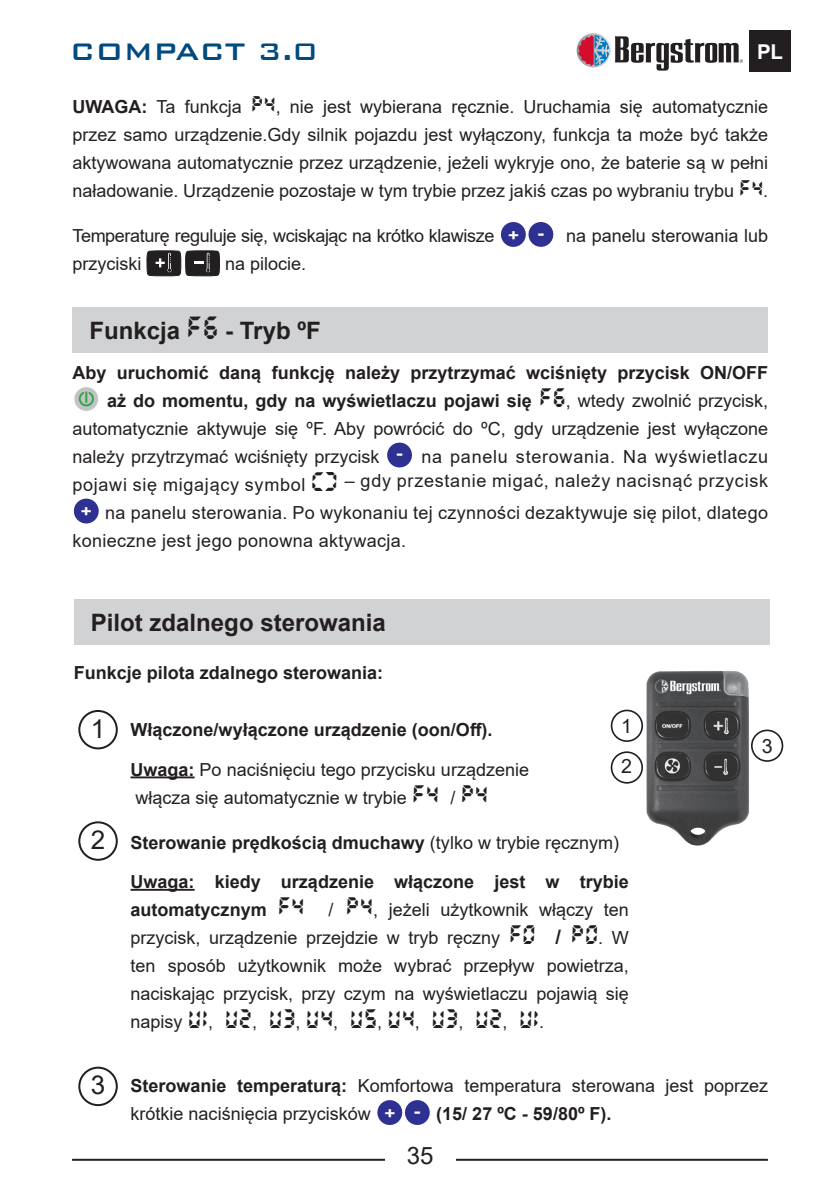
<style>
.page{position:relative;width:840px;height:1191px;background:#fff}
.page>*{position:absolute;margin:0;border:0;box-sizing:border-box;transform-origin:0 0}
.t1{font:500 32px "Bank Gothic BT";color:#004a7f}
.t2{font:26px "Arial";color:#231f20}
.t3{font:700 24px "Arial";color:#231f20}
.t4{font:24px "Arial";color:#231f20}
.t5{font:700 20.4px "Arial";color:#fff}
.t6{font:20.2px "Radioland";color:#231f20}
.t7{font:20px "Radioland";color:#231f20}
.t8{font:19.6px "Arial";color:#231f20}
.t9{font:18px/28px "Arial";color:#231f20;text-align:justify}
.t10{font:700 18px "Arial";color:#231f20}
.t11{font:18px/31.6px "Arial";letter-spacing:.02em;color:#231f20;text-align:right}
.t12{font:18px/28px "Arial";letter-spacing:-.02em;color:#231f20}
.t13{font:18px "Arial";letter-spacing:.04em;color:#231f20}
.s1{font-weight:700}
.s2{font-family:"Radioland"}
.s3{font-weight:700;font-size:16.2px;color:#fff}
.s4{font-family:"Radioland";font-weight:400}
.s5{font-family:"Radioland";font-weight:400;font-size:20px}
.s6{font-weight:400}
.s7{font-family:"Radioland";font-size:20px}
.s8{font-weight:700;font-size:20px}
.s9{font-family:"Arial";font-size:18px}
</style>
<div class="page">
<div style="left:748px;top:31px;width:42px;height:41px;background:#231f20"></div>
<hr style="left:72px;top:1158px;width:695px;height:2px;background:#231f20">
<div style="left:385px;top:1146px;width:70px;height:30px;background:#fff"></div>
<svg style="left:576px;top:33px;width:34px;height:34px"></svg>
<svg style="left:578px;top:35px;width:164px;height:36px"></svg>
<div style="left:610px;top:709px;width:32px;height:33px;border:2px solid #231f20;border-radius:50%"></div>
<img style="left:627px;top:670px;width:131px;height:176px">
<div style="left:611px;top:752px;width:30px;height:31px;background:#fff;border-radius:50%"></div>
<div style="left:610px;top:751px;width:32px;height:32px;border:2px solid #231f20;border-radius:50%"></div>
<div style="left:751px;top:730px;width:31px;height:31px;background:#fff;border-radius:50%"></div>
<div style="left:750px;top:729px;width:32px;height:33px;border:2px solid #231f20;border-radius:50%"></div>
<hr style="left:130px;top:776px;width:64px;height:2px;background:#231f20">
<hr style="left:130px;top:889px;width:64px;height:1px;background:#231f20">
<svg style="left:74px;top:387px;width:24px;height:24px"></svg>
<svg style="left:387px;top:442px;width:25px;height:26px"></svg>
<svg style="left:73px;top:498px;width:26px;height:26px"></svg>
<div style="left:72px;top:308px;width:695px;height:45px;background:#d1d2d4"></div>
<div style="left:74px;top:600px;width:695px;height:45px;background:#d1d2d4"></div>
<svg style="left:500px;top:222px;width:54px;height:25px"></svg>
<svg style="left:146px;top:250px;width:74px;height:26px;background:#454242"></svg>
<div style="left:78px;top:710px;width:40px;height:39px;border:2px solid #231f20;border-radius:50%"></div>
<div style="left:78px;top:821px;width:40px;height:39px;border:2px solid #231f20;border-radius:50%"></div>
<div style="left:78px;top:1066px;width:40px;height:40px;border:2px solid #231f20;border-radius:50%"></div>
<svg style="left:377px;top:1100px;width:53px;height:25px"></svg>
<h1 class="t1" style="left:70px;top:34px;width:249px">COMPACT 3.0</h1>
<p class="t5" style="left:756px;top:37px;width:28px">PL</p>
<p class="t9" style="left:72px;top:93px;width:697px"><span class="s1">UWAGA:</span> Ta funkcja <span class="s2">P4</span>, nie jest wybierana ręcznie. Uruchamia się automatycznie przez samo urządzenie.Gdy silnik pojazdu jest wyłączony, funkcja ta może być także aktywowana automatycznie przez urządzenie, jeżeli wykryje ono, że baterie są w pełni naładowanie. Urządzenie pozostaje w tym trybie przez jakiś czas po wybraniu trybu <span class="s2">F4</span>.</p>
<p class="t12" style="left:72px;top:222px;width:697px">Temperaturę reguluje się, wciskając na krótko klawisze <span class="s3">+</span> <sup>-</sup> na panelu sterowania lub przyciski</p>
<p class="t9" style="left:225px;top:250px;width:83px">na pilocie.</p>
<p class="t3" style="left:89px;top:314px;width:233px">Funkcja <span class="s4">F6</span> - Tryb ºF</p>
<p class="t10" style="left:72px;top:360px;width:697px">Aby uruchomić daną funkcję należy przytrzymać wciśnięty przycisk ON/OFF</p>
<p class="t10" style="left:107px;top:388px;width:662px">aż do momentu, gdy na wyświetlaczu pojawi się <span class="s5">F6</span><span class="s6">, wtedy zwolnić przycisk,</span></p>
<p class="t9" style="left:72px;top:414px;width:697px">automatycznie aktywuje się ºF. Aby powrócić do ºC, gdy urządzenie jest wyłączone</p>
<p class="t9" style="left:72px;top:442px;width:696px">należy przytrzymać wciśnięty przycisk <sup>-</sup> na panelu sterowania. Na wyświetlaczu</p>
<p class="t13" style="left:72px;top:472px;width:253px">pojawi się migający symbol <span class="s7">C</span></p>
<p class="t6" style="left:338px;top:493px;width:15px;rotate:-180deg">C</p>
<p class="t11" style="left:81px;top:465px;width:688px">– gdy przestanie migać, należy nacisnąć przycisk<br><span class="s3">+</span> na panelu sterowania. Po wykonaniu tej czynności dezaktywuje się pilot, dlatego</p>
<p class="t11" style="left:72px;top:525px;width:335px">konieczne jest jego ponowna aktywacja.</p>
<p class="t3" style="left:91px;top:606px;width:296px">Pilot zdalnego sterowania</p>
<p class="t10" style="left:74px;top:660px;width:311px">Funkcje pilota zdalnego sterowania:</p>
<p class="t10" style="left:130px;top:717px;width:363px">Włączone/wyłączone urządzenie (oon/Off).</p>
<p class="t9" style="left:130px;top:755px;width:400px"><span class="s1">Uwaga:</span> Po naciśnięciu tego przycisku urządzenie</p>
<p class="t9" style="left:135px;top:783px;width:354px">włącza się automatycznie w trybie <span class="s7">F4</span> / <span class="s7">P4</span></p>
<p class="t10" style="left:130px;top:829px;width:490px">Sterowanie prędkością dmuchawy <span class="s6">(tylko w trybie ręcznym)</span></p>
<p class="t9" style="left:130px;top:867px;width:499px"><span class="s1">Uwaga: kiedy urządzenie włączone jest w trybie automatycznym</span> <span class="s7">F4</span> / <span class="s7">P4</span>, jeżeli użytkownik włączy ten przycisk, urządzenie przejdzie w tryb ręczny <span class="s7">F0</span> <span class="s8">/</span> <span class="s7">P0</span>. W ten sposób użytkownik może wybrać przepływ powietrza, naciskając przycisk, przy czym na wyświetlaczu pojawią się</p>
<p class="t7" style="left:130px;top:1007px;width:415px"><span class="s9">napisy</span> U1<span class="s9">,</span> U2<span class="s9">,</span> U3<span class="s9">,</span> U4<span class="s9">,</span> U5<span class="s9">,</span> U4<span class="s9">,</span> U3<span class="s9">,</span> U2<span class="s9">,</span> U1<span class="s9">.</span></p>
<p class="t8" style="left:620px;top:712px;width:12px">1</p>
<p class="t8" style="left:621px;top:753px;width:12px">2</p>
<p class="t2" style="left:91px;top:710px;width:16px">1</p>
<p class="t2" style="left:91px;top:822px;width:16px">2</p>
<p class="t8" style="left:761px;top:732px;width:12px">3</p>
<p class="t2" style="left:91px;top:1067px;width:16px">3</p>
<p class="t9" style="left:130px;top:1072px;width:638px"><span class="s1">Sterowanie temperaturą:</span> Komfortowa temperatura sterowana jest poprzez krótkie naciśnięcia przycisków <span class="s3">+</span> <sup>-</sup> <span class="s1">(15/ 27 ºC - 59/80º F).</span></p>
<h3 class="t4" style="left:406px;top:1139px;width:28px">35</h3>
</div>
